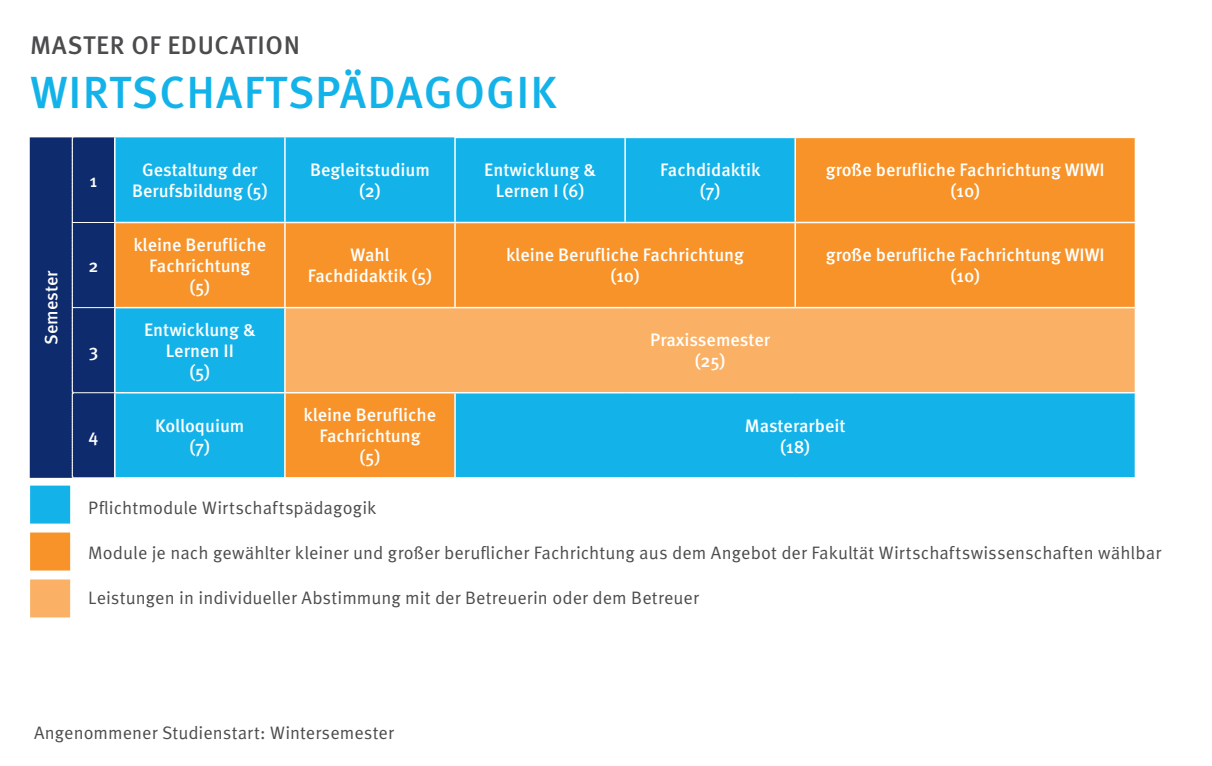
<style>
.page{position:relative;width:1212px;height:766px;background:#fff}
.page>*{position:absolute;margin:0;border:0;box-sizing:border-box;transform-origin:0 0}
.Subline_weiß{font:500 45px "Meta OT";letter-spacing:.025em;color:#13b3e9}
.Subline_weiß-2{font:500 25.5px "Meta OT";letter-spacing:.025em;color:#4b4c4d}
.t1{font:500 18px/21px "Meta OT";color:#fff;text-align:center}
.t2{font:18px "Meta OT";letter-spacing:.005em;color:#4b4c4d}
</style>
<div class="page">
<svg style="left:116px;top:137px;width:1019px;height:340px;background:#7fa48e"></svg>
<div style="left:285px;top:307px;width:850px;height:85px;background:#fab166"></div>
<hr style="left:114px;top:222px;width:171px;height:1px;background:#fff">
<hr style="left:285px;top:222px;width:170px;height:1px;background:#fff">
<hr style="left:284px;top:223px;width:2px;height:84px;background:#fff">
<hr style="left:454px;top:223px;width:2px;height:84px;background:#fff">
<hr style="left:794px;top:223px;width:2px;height:84px;background:#fff">
<hr style="left:284px;top:137px;width:2px;height:85px;background:#fff">
<hr style="left:454px;top:137px;width:171px;height:1px;background:#fff">
<hr style="left:454px;top:138px;width:2px;height:84px;background:#fff">
<hr style="left:625px;top:137px;width:170px;height:1px;background:#fff">
<hr style="left:455px;top:222px;width:170px;height:1px;background:#fff">
<hr style="left:625px;top:222px;width:170px;height:1px;background:#fff">
<hr style="left:114px;top:307px;width:171px;height:1px;background:#fff">
<hr style="left:285px;top:307px;width:170px;height:1px;background:#fff">
<hr style="left:284px;top:308px;width:2px;height:84px;background:#fff">
<hr style="left:455px;top:307px;width:170px;height:1px;background:#fff">
<hr style="left:625px;top:307px;width:170px;height:1px;background:#fff">
<hr style="left:795px;top:307px;width:341px;height:1px;background:#fff">
<hr style="left:455px;top:392px;width:170px;height:1px;background:#fff">
<hr style="left:625px;top:392px;width:170px;height:1px;background:#fff">
<hr style="left:795px;top:392px;width:341px;height:1px;background:#fff">
<div style="left:30px;top:137px;width:85px;height:340px;background:#0d2b6d"></div>
<hr style="left:114px;top:392px;width:171px;height:1px;background:#fff">
<hr style="left:114px;top:393px;width:2px;height:84px;background:#fff">
<hr style="left:285px;top:392px;width:170px;height:1px;background:#fff">
<hr style="left:284px;top:393px;width:2px;height:84px;background:#fff">
<hr style="left:454px;top:393px;width:2px;height:84px;background:#fff">
<hr style="left:624px;top:138px;width:2px;height:84px;background:#fff">
<hr style="left:795px;top:137px;width:341px;height:1px;background:#fff">
<hr style="left:794px;top:138px;width:2px;height:84px;background:#fff">
<hr style="left:795px;top:222px;width:341px;height:1px;background:#fff">
<div style="left:30px;top:485px;width:40px;height:38px;background:#13b3e9;border:2px solid #13b3e9"></div>
<div style="left:30px;top:532px;width:40px;height:38px;background:#f79328;border:2px solid #f79328"></div>
<div style="left:30px;top:579px;width:40px;height:38px;background:#fab166;border:2px solid #fab166"></div>
<p class="Subline_weiß-2" style="left:30px;top:29px;width:271px">MASTER OF EDUCATION</p>
<p class="Subline_weiß" style="left:30px;top:64px;width:528px">WIRTSCHAFTSPÄDAGOGIK</p>
<p class="t1" style="left:41px;top:345px;width:76px;rotate:-90deg">Semester</p>
<p class="t1" style="left:90px;top:170px;width:9px">1</p>
<p class="t1" style="left:88px;top:255px;width:12px">2</p>
<p class="t1" style="left:89px;top:340px;width:11px">3</p>
<p class="t1" style="left:142px;top:160px;width:117px">Gestaltung der</p>
<p class="t1" style="left:132px;top:181px;width:137px">Berufsbildung (5)</p>
<p class="t1" style="left:134px;top:234px;width:134px">kleine Berufliche<br>Fachrichtung</p>
<p class="t1" style="left:189px;top:276px;width:22px">(5)</p>
<p class="t1" style="left:144px;top:319px;width:113px">Entwicklung &amp;</p>
<p class="t1" style="left:166px;top:340px;width:70px">Lernen II</p>
<p class="t1" style="left:189px;top:361px;width:22px">(5)</p>
<p class="t1" style="left:310px;top:160px;width:121px">Begleitstudium</p>
<p class="t1" style="left:359px;top:181px;width:23px">(2)</p>
<p class="t1" style="left:350px;top:245px;width:41px">Wahl</p>
<p class="t1" style="left:308px;top:266px;width:126px">Fachdidaktik (5)</p>
<p class="t1" style="left:484px;top:160px;width:113px">Entwicklung &amp;<br>Lernen I (6)</p>
<p class="t1" style="left:660px;top:160px;width:102px">Fachdidaktik</p>
<p class="t1" style="left:700px;top:181px;width:22px">(7)</p>
<p class="t1" style="left:506px;top:245px;width:239px">kleine Berufliche Fachrichtung</p>
<p class="t1" style="left:610px;top:266px;width:31px">(10)</p>
<p class="t1" style="left:650px;top:330px;width:122px">Praxissemester</p>
<p class="t1" style="left:695px;top:351px;width:32px">(25)</p>
<p class="t1" style="left:826px;top:160px;width:280px">große berufliche Fachrichtung WIWI</p>
<p class="t1" style="left:950px;top:181px;width:31px">(10)</p>
<p class="t1" style="left:826px;top:245px;width:280px">große berufliche Fachrichtung WIWI</p>
<p class="t1" style="left:950px;top:266px;width:31px">(10)</p>
<p class="t1" style="left:89px;top:425px;width:11px">4</p>
<p class="t1" style="left:155px;top:415px;width:91px">Kolloquium</p>
<p class="t1" style="left:190px;top:436px;width:22px">(7)</p>
<p class="t1" style="left:304px;top:404px;width:134px">kleine Berufliche</p>
<p class="t1" style="left:319px;top:425px;width:103px">Fachrichtung</p>
<p class="t1" style="left:360px;top:446px;width:22px">(5)</p>
<p class="t1" style="left:745px;top:415px;width:102px">Masterarbeit</p>
<p class="t1" style="left:780px;top:436px;width:31px">(18)</p>
<p class="t2" style="left:88px;top:496px;width:290px">Pflichtmodule Wirtschaftspädagogik</p>
<p class="t2" style="left:88px;top:541px;width:1074px">Module je nach gewählter kleiner und großer beruflicher Fachrichtung aus dem Angebot der Fakultät Wirtschaftswissenschaften wählbar</p>
<p class="t2" style="left:88px;top:586px;width:612px">Leistungen in individueller Abstimmung mit der Betreuerin oder dem Betreuer</p>
<p class="t2" style="left:34px;top:721px;width:361px">Angenommener Studienstart: Wintersemester</p>
</div>
